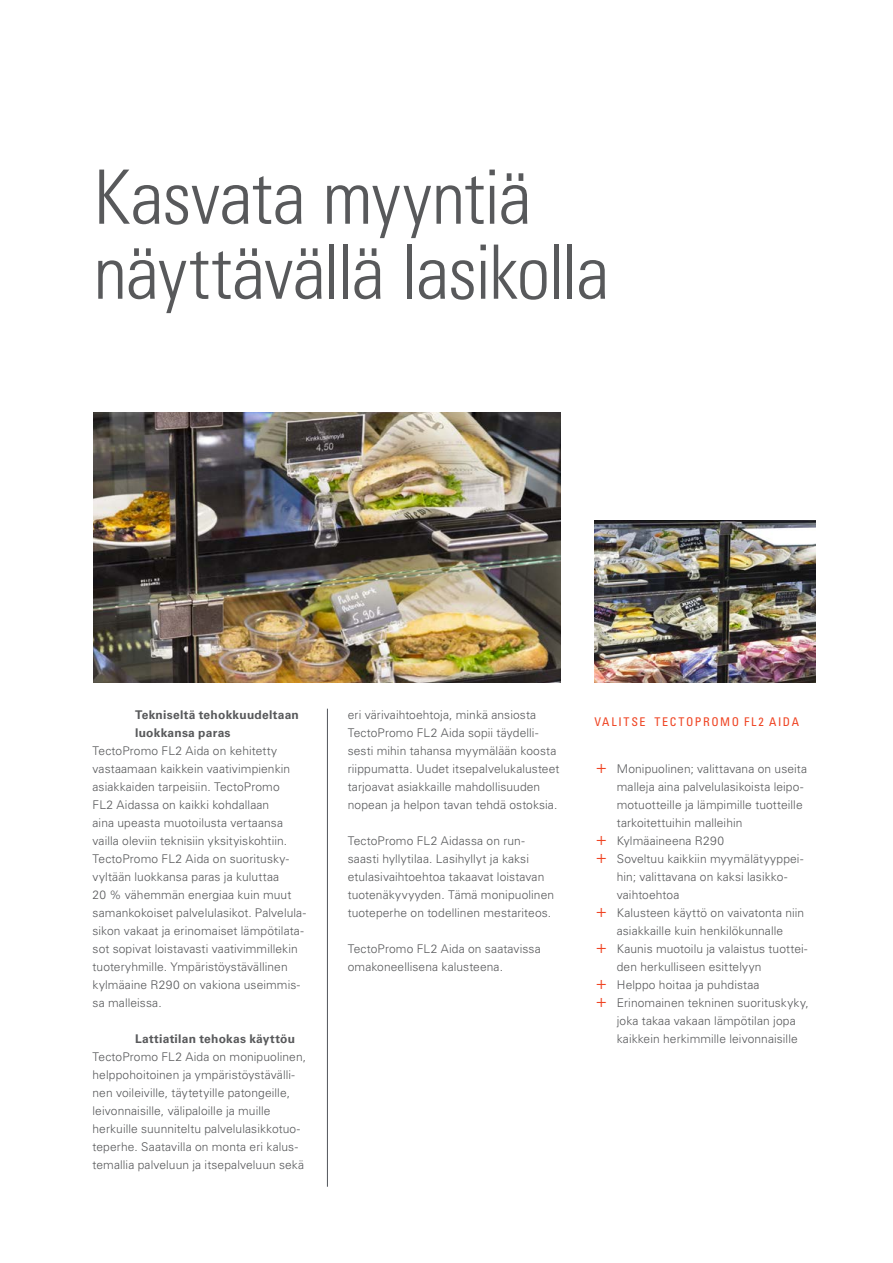
<style>
.page{position:relative;width:893px;height:1263px;background:#fff}
.page>*{position:absolute;margin:0;border:0;box-sizing:border-box;transform-origin:0 0}
.t1{font:75px/75px "Univers LTCYR 47 Light Cond";letter-spacing:-.015em;color:#58595b}
.t2{font:300 12px/18px "Univers LTCYR 45";letter-spacing:.01em;color:#58595b}
.t3{font:700 12px/18px "Univers LTCYR 65";letter-spacing:.02em;color:#58595b}
.t4{font:condensed 12px "Univers LTCYR 57";letter-spacing:.14em;color:#ef4423}
.s1{font-size:18px;color:#ef4423}
</style>
<div class="page">
<img style="left:93px;top:413px;width:467px;height:270px">
<img style="left:594px;top:521px;width:221px;height:161px">
<hr style="left:327px;top:709px;width:1px;height:478px;background:#52555b">
<h1 class="t1" style="left:94px;top:156px;width:517px">Kasvata myyntiä näyttävällä lasikolla</h1>
<p class="t3" style="left:135px;top:705px;width:165px">Tekniseltä tehokkuudeltaan luokkansa paras</p>
<p class="t2" style="left:93px;top:741px;width:215px">TectoPromo FL2 Aida on kehitetty vastaamaan kaikkein vaativimpienkin asiakkaiden tarpeisiin. TectoPromo<br>FL2 Aidassa on kaikki kohdallaan<br>aina upeasta muotoilusta vertaansa vailla oleviin teknisiin yksityiskohtiin.<br>TectoPromo FL2 Aida on suoritusky&shy;vyltään luokkansa paras ja kuluttaa<br>20 % vähemmän energiaa kuin muut samankokoiset palvelulasikot. Palvelula&shy;sikon vakaat ja erinomaiset lämpötilata&shy;sot sopivat loistavasti vaativimmillekin tuoteryhmille. Ympäristöystävällinen kylmäaine R290 on vakiona useimmis&shy;sa malleissa.</p>
<p class="t3" style="left:135px;top:1029px;width:162px">Lattiatilan tehokas käyttöu</p>
<p class="t2" style="left:93px;top:1047px;width:215px">TectoPromo FL2 Aida on monipuolinen, helppohoitoinen ja ympäristöystävälli&shy;nen voileiville, täytetyille patongeille, leivonnaisille, välipaloille ja muille herkuille suunniteltu palvelulasikkotuo&shy;teperhe. Saatavilla on monta eri kalus&shy;temallia palveluun ja itsepalveluun sekä</p>
<p class="t2" style="left:348px;top:705px;width:213px">eri värivaihtoehtoja, minkä ansiosta TectoPromo FL2 Aida sopii täydelli&shy;sesti mihin tahansa myymälään koosta riippumatta. Uudet itsepalvelukalusteet tarjoavat asiakkaille mahdollisuuden nopean ja helpon tavan tehdä ostoksia.</p>
<p class="t2" style="left:348px;top:831px;width:208px">TectoPromo FL2 Aidassa on run&shy;saasti hyllytilaa. Lasihyllyt ja kaksi etulasivaihtoehtoa takaavat loistavan tuotenäkyvyyden. Tämä monipuolinen tuoteperhe on todellinen mestariteos.</p>
<p class="t2" style="left:348px;top:939px;width:195px">TectoPromo FL2 Aida on saatavissa omakoneellisena kalusteena.</p>
<p class="t4" style="left:594px;top:714px;width:206px">VALITSE TECTOPROMO FL2 AIDA</p>
<p class="t2" style="left:595px;top:759px;width:213px"><span class="s1">+</span> Monipuolinen; valittavana on useita</p>
<p class="t2" style="left:617px;top:777px;width:188px">malleja aina palvelulasikoista leipo-</p>
<p class="t2" style="left:617px;top:795px;width:187px">motuotteille ja lämpimille tuotteille</p>
<p class="t2" style="left:617px;top:813px;width:127px">tarkoitettuihin malleihin</p>
<p class="t2" style="left:595px;top:831px;width:130px"><span class="s1">+</span> Kylmäaineena R290</p>
<p class="t2" style="left:595px;top:849px;width:209px"><span class="s1">+</span> Soveltuu kaikkiin myymälätyyppei-</p>
<p class="t2" style="left:617px;top:867px;width:172px">hin; valittavana on kaksi lasikko-</p>
<p class="t2" style="left:617px;top:885px;width:64px">vaihtoehtoa</p>
<p class="t2" style="left:595px;top:903px;width:210px"><span class="s1">+</span> Kalusteen käyttö on vaivatonta niin</p>
<p class="t2" style="left:617px;top:921px;width:168px">asiakkaille kuin henkilökunnalle</p>
<p class="t2" style="left:595px;top:939px;width:214px"><span class="s1">+</span> Kaunis muotoilu ja valaistus tuottei-</p>
<p class="t2" style="left:617px;top:957px;width:146px">den herkulliseen esittelyyn</p>
<p class="t2" style="left:595px;top:975px;width:166px"><span class="s1">+</span> Helppo hoitaa ja puhdistaa</p>
<p class="t2" style="left:595px;top:993px;width:215px"><span class="s1">+</span> Erinomainen tekninen suorituskyky,</p>
<p class="t2" style="left:617px;top:1011px;width:180px">joka takaa vakaan lämpötilan jopa</p>
<p class="t2" style="left:617px;top:1029px;width:182px">kaikkein herkimmille leivonnaisille</p>
</div>
